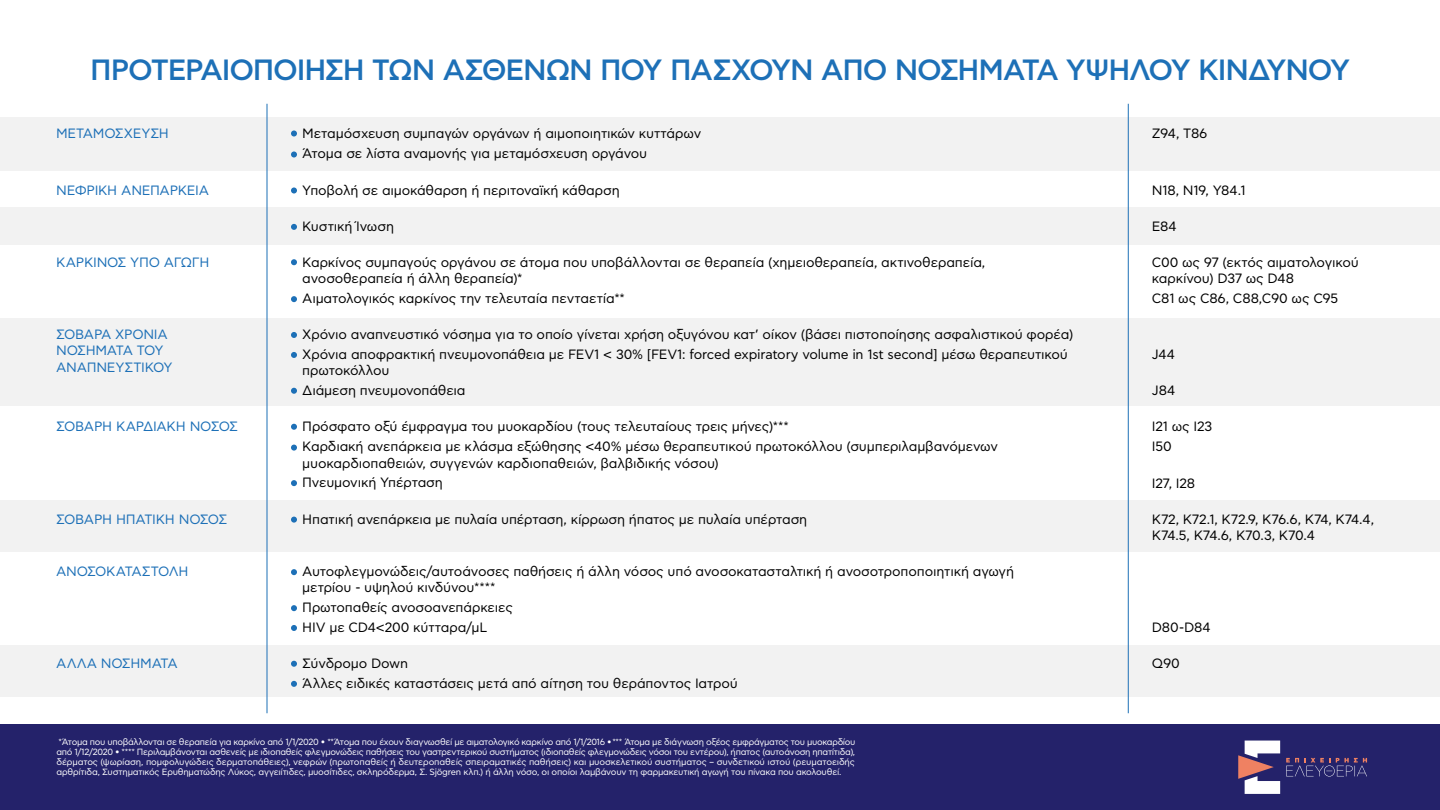
<style>
.page{position:relative;width:1440px;height:810px;background:#fff}
.page>*{position:absolute;margin:0;border:0;box-sizing:border-box;transform-origin:0 0}
.t1{font:500 29.25px "CF Asty Std";letter-spacing:-.04em;color:#1d70b7}
.t2{font:13.5px/20px "CF Asty Std";letter-spacing:-.01em;color:#000}
.t3{font:13.5px/16.2px "CF Asty Std";letter-spacing:-.025em;color:#1d70b7}
.t4{font:9px/9.8px "CF Asty Std";letter-spacing:-.025em;color:#fff;text-align:justify}
</style>
<div class="page">
<div style="left:0;top:724px;width:1440px;height:86px;background:#24226a"></div>
<svg style="left:1286px;top:758px;width:81px;height:19px"></svg>
<svg style="left:1238px;top:741px;width:42px;height:53px"></svg>
<div style="left:0;top:117px;width:1440px;height:53px;background:#f2f2f2"></div>
<div style="left:0;top:207px;width:1440px;height:38px;background:#f2f2f2"></div>
<div style="left:0;top:500px;width:1440px;height:52px;background:#f2f2f2"></div>
<div style="left:0;top:646px;width:1440px;height:51px;background:#f2f2f2"></div>
<div style="left:0;top:319px;width:1440px;height:87px;background:#f2f2f2"></div>
<hr style="left:267px;top:104px;width:1px;height:609px;background:#1d70b7">
<hr style="left:1128px;top:104px;width:1px;height:609px;background:#1d70b7">
<svg style="left:291px;top:130px;width:6px;height:6px"></svg>
<svg style="left:291px;top:152px;width:6px;height:6px"></svg>
<svg style="left:291px;top:188px;width:6px;height:6px"></svg>
<svg style="left:291px;top:224px;width:6px;height:6px"></svg>
<svg style="left:291px;top:259px;width:6px;height:6px"></svg>
<svg style="left:291px;top:296px;width:6px;height:6px"></svg>
<svg style="left:291px;top:332px;width:6px;height:6px"></svg>
<svg style="left:291px;top:352px;width:6px;height:6px"></svg>
<svg style="left:291px;top:388px;width:6px;height:6px"></svg>
<svg style="left:291px;top:424px;width:6px;height:6px"></svg>
<svg style="left:291px;top:445px;width:6px;height:6px"></svg>
<svg style="left:291px;top:480px;width:6px;height:6px"></svg>
<svg style="left:291px;top:517px;width:6px;height:6px"></svg>
<svg style="left:291px;top:569px;width:6px;height:6px"></svg>
<svg style="left:291px;top:605px;width:6px;height:6px"></svg>
<svg style="left:291px;top:661px;width:6px;height:6px"></svg>
<svg style="left:291px;top:681px;width:6px;height:6px"></svg>
<svg style="left:291px;top:625px;width:6px;height:6px"></svg>
<h1 class="t1" style="left:90px;top:53px;width:1261px">ΠΡΟΤΕΡΑΙΟΠΟΙΗΣΗ ΤΩΝ ΑΣΘΕΝΩΝ ΠΟΥ ΠΑΣΧΟΥΝ ΑΠΟ ΝΟΣΗΜΑΤΑ ΥΨΗΛΟΥ ΚΙΝΔΥΝΟΥ</h1>
<p class="t3" style="left:56px;top:126px;width:114px">ΜΕΤΑΜΟΣΧΕΥΣΗ</p>
<p class="t3" style="left:56px;top:182px;width:154px">ΝΕΦΡΙΚΗ ΑΝΕΠΑΡΚΕΙΑ</p>
<p class="t3" style="left:56px;top:254px;width:155px">ΚΑΡΚΙΝΟΣ ΥΠΟ ΑΓΩΓΗ</p>
<p class="t3" style="left:56px;top:327px;width:118px">ΣΟΒΑΡΑ ΧΡΟΝΙΑ<br>ΝΟΣΗΜΑΤΑ ΤΟΥ<br>ΑΝΑΠΝΕΥΣΤΙΚΟΥ</p>
<p class="t3" style="left:56px;top:419px;width:183px">ΣΟΒΑΡΗ ΚΑΡΔΙΑΚΗ ΝΟΣΟΣ</p>
<p class="t3" style="left:56px;top:511px;width:173px">ΣΟΒΑΡΗ ΗΠΑΤΙΚΗ ΝΟΣΟΣ</p>
<p class="t3" style="left:56px;top:564px;width:134px">ΑΝΟΣΟΚΑΤΑΣΤΟΛΗ</p>
<p class="t3" style="left:56px;top:656px;width:123px">ΑΛΛΑ ΝΟΣΗΜΑΤΑ</p>
<p class="t2" style="left:302px;top:124px;width:401px">Μεταμόσχευση συμπαγών οργάνων ή αιμοποιητικών κυττάρων<br>Άτομα σε λίστα αναμονής για μεταμόσχευση οργάνου</p>
<p class="t2" style="left:302px;top:180px;width:319px">Υποβολή σε αιμοκάθαρση ή περιτοναϊκή κάθαρση</p>
<p class="t2" style="left:302px;top:216px;width:93px">Κυστική Ίνωση</p>
<p class="t2" style="left:302px;top:254px;width:685px;line-height:16.2px">Καρκίνος συμπαγούς οργάνου σε άτομα που υποβάλλονται σε θεραπεία (χημειοθεραπεία, ακτινοθεραπεία, ανοσοθεραπεία ή άλλη θεραπεία)*</p>
<p class="t2" style="left:302px;top:289px;width:324px">Αιματολογικός καρκίνος την τελευταία πενταετία**</p>
<p class="t2" style="left:302px;top:325px;width:773px">Χρόνιο αναπνευστικό νόσημα για το οποίο γίνεται χρήση οξυγόνου κατ’ οίκον (βάσει πιστοποίησης ασφαλιστικού φορέα)<br>Χρόνια αποφρακτική πνευμονοπάθεια με FEV1 &lt; 30% [FEV1: forced expiratory volume in 1st second] μέσω θεραπευτικού</p>
<p class="t2" style="left:302px;top:361px;width:165px">πρωτοκόλλου<br>Διάμεση πνευμονοπάθεια</p>
<p class="t2" style="left:302px;top:417px;width:697px">Πρόσφατο οξύ έμφραγμα του μυοκαρδίου (τους τελευταίους τρεις μήνες)***<br>Καρδιακή ανεπάρκεια με κλάσμα εξώθησης &lt;40% μέσω θεραπευτικού πρωτοκόλλου (συμπεριλαμβανόμενων</p>
<p class="t2" style="left:302px;top:453px;width:418px">μυοκαρδιοπαθειών, συγγενών καρδιοπαθειών, βαλβιδικής νόσου)<br>Πνευμονική Υπέρταση</p>
<p class="t2" style="left:302px;top:509px;width:507px">Ηπατική ανεπάρκεια με πυλαία υπέρταση, κίρρωση ήπατος με πυλαία υπέρταση</p>
<p class="t2" style="left:302px;top:564px;width:713px;line-height:16.2px">Αυτοφλεγμονώδεις/αυτοάνοσες παθήσεις ή άλλη νόσος υπό ανοσοκατασταλτική ή ανοσοτροποποιητική αγωγή μετρίου - υψηλού κινδύνου****</p>
<p class="t2" style="left:302px;top:598px;width:212px">Πρωτοπαθείς ανοσοανεπάρκειες<br>HIV με CD4&lt;200 κύτταρα/μL</p>
<p class="t2" style="left:302px;top:654px;width:437px">Σύνδρομο Down<br>Άλλες ειδικές καταστάσεις μετά από αίτηση του θεράποντος Ιατρού</p>
<p class="t4" style="left:56px;top:738px;width:801px">*Άτομα που υποβάλλονται σε θεραπεία για καρκίνο από 1/1/2020 • **Άτομα που έχουν διαγνωσθεί με αιματολογικό καρκίνο από 1/1/2016 • *** Άτομα με διάγνωση οξέος εμφράγματος του μυοκαρδίου από 1/12/2020 • **** Περιλαμβάνονται ασθενείς με ιδιοπαθείς φλεγμονώδεις παθήσεις του γαστρεντερικού συστήματος (ιδιοπαθείς φλεγμονώδεις νόσοι του εντέρου), ήπατος (αυτοάνοση ηπατίτιδα), δέρματος (ψωρίαση, πομφολυγώδεις δερματοπάθειες), νεφρών (πρωτοπαθείς ή δευτεροπαθείς σπειραματικές παθήσεις) και μυοσκελετικού συστήματος – συνδετικού ιστού (ρευματοειδής αρθρίτιδα, Συστηματικός Ερυθηματώδης Λύκος, αγγειίτιδες, μυοσίτιδες, σκληρόδερμα, Σ. Sjögren κλπ.) ή άλλη νόσο, οι οποίοι λαμβάνουν τη φαρμακευτική αγωγή του πίνακα που ακολουθεί.</p>
<p class="t2" style="left:1152px;top:124px;width:57px">Z94, T86</p>
<p class="t2" style="left:1152px;top:180px;width:95px">N18, N19, Y84.1</p>
<p class="t2" style="left:1152px;top:217px;width:26px">E84</p>
<p class="t2" style="left:1152px;top:255px;width:208px;line-height:16.2px">C00 ως 97 (εκτός αιματολογικού καρκίνου) D37 ως D48</p>
<p class="t2" style="left:1152px;top:289px;width:188px">C81 ως C86, C88,C90 ως C95</p>
<p class="t2" style="left:1152px;top:345px;width:25px">J44</p>
<p class="t2" style="left:1152px;top:381px;width:25px">J84</p>
<p class="t2" style="left:1152px;top:417px;width:62px">I21 ως Ι23<br>Ι50</p>
<p class="t2" style="left:1152px;top:473px;width:45px">Ι27, Ι28</p>
<p class="t2" style="left:1152px;top:511px;width:224px;line-height:16.2px">K72, K72.1, K72.9, K76.6, K74, K74.4,<br>K74.5, K74.6, K70.3, K70.4</p>
<p class="t2" style="left:1152px;top:618px;width:60px">D80-D84</p>
<p class="t2" style="left:1152px;top:654px;width:29px">Q90</p>
</div>
